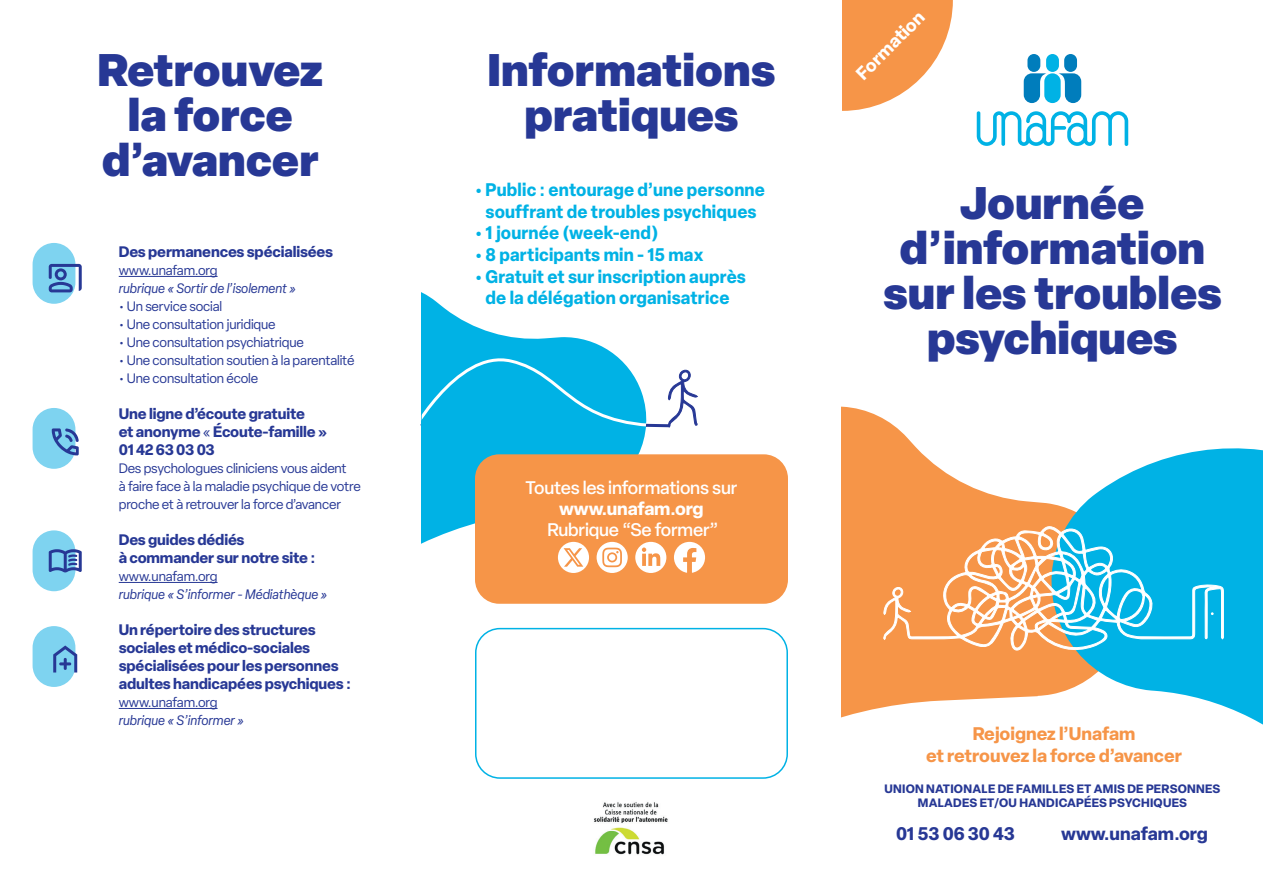
<style>
.page{position:relative;width:1263px;height:893px;background:#fff}
.page>*{position:absolute;margin:0;border:0;box-sizing:border-box;transform-origin:0 0}
.t1{font:900 45px/45px "Elza";color:#273895;text-align:center}
.t2{font:700 18px/21.6px "Elza";letter-spacing:.01em;color:#00b2e5;text-align:center;scale:.95 1}
.t3{font:700 18px/21.6px "Elza";letter-spacing:-.005em;color:#f69548;text-align:center}
.t4{font:500 18px "Elza";letter-spacing:-.01em;color:#fff}
.t5{font:700 18px "Elza";letter-spacing:-.005em;color:#273895}
.t6{font:700 18px "Elza";letter-spacing:-.01em;color:#fff}
.t7{font:700 15px/18px "Elza";letter-spacing:-.01em;color:#273895}
.t8{font:13.5px/18px "Elza";letter-spacing:-.01em;color:#273895}
.t9{font:italic 13.5px "Elza";color:#273895}
.t10{font:700 12px/14.4px "Elza";letter-spacing:.02em;color:#273895;text-align:center}
.s1{font-weight:400}
</style>
<div class="page">
<svg style="left:842px;top:406px;width:194px;height:312px;fill:#f69548"></svg>
<svg style="left:422px;top:292px;width:53px;height:252px;fill:#00b2e5"></svg>
<svg style="left:1036px;top:448px;width:227px;height:277px;fill:#00b2e5"></svg>
<svg style="left:977px;top:111px;width:151px;height:35px"></svg>
<svg style="left:1024px;top:54px;width:57px;height:49px"></svg>
<div style="left:475px;top:454px;width:313px;height:150px;background:#f69548;border-radius:24px"></div>
<div style="left:475px;top:628px;width:313px;height:151px;border:2px solid #00b2e5;border-radius:24px"></div>
<svg style="left:674px;top:542px;width:31px;height:31px"></svg>
<svg style="left:597px;top:542px;width:31px;height:31px"></svg>
<div style="left:609px;top:554px;width:6px;height:7px;background:#fff;border-radius:50%"></div>
<svg style="left:558px;top:542px;width:31px;height:31px"></svg>
<svg style="left:635px;top:542px;width:31px;height:31px"></svg>
<svg style="left:883px;top:525px;width:341px;height:136px;background:#90a28b"></svg>
<svg style="left:420px;top:309px;width:278px;height:168px"></svg>
<svg style="left:884px;top:525px;width:339px;height:126px;background:#94b4a9"></svg>
<img style="left:594px;top:802px;width:74px;height:53px">
<svg style="left:842px;top:0;width:111px;height:111px"></svg>
<hr style="left:119px;top:276px;width:99px;height:1px;background:#273895">
<hr style="left:119px;top:582px;width:99px;height:1px;background:#273895">
<hr style="left:119px;top:708px;width:99px;height:1px;background:#273895">
<div style="left:33px;top:243px;width:42px;height:61px;background:#7ed3f0;border-radius:21px"></div>
<div style="left:33px;top:408px;width:42px;height:61px;background:#7ed3f0;border-radius:21px"></div>
<div style="left:33px;top:530px;width:42px;height:61px;background:#7ed3f0;border-radius:21px"></div>
<div style="left:33px;top:626px;width:42px;height:61px;background:#7ed3f0;border-radius:21px"></div>
<svg style="left:49px;top:264px;width:33px;height:28px"></svg>
<svg style="left:49px;top:549px;width:33px;height:23px"></svg>
<svg style="left:53px;top:645px;width:24px;height:27px"></svg>
<svg style="left:52px;top:428px;width:27px;height:27px"></svg>
<h1 class="t1" style="left:98px;top:46px;width:227px">Retrouvez</h1>
<h1 class="t1" style="left:102px;top:91px;width:219px">la force d’avancer</h1>
<p class="t7" style="left:119px;top:242px;width:216px">Des permanences spécialisées</p>
<p class="t8" style="left:119px;top:261px;width:100px">www.unafam.org</p>
<p class="t9" style="left:119px;top:279px;width:178px">rubrique « Sortir de l’isolement »</p>
<p class="t8" style="left:119px;top:297px;width:105px">• Un service social</p>
<p class="t8" style="left:119px;top:315px;width:158px">• Une consultation juridique</p>
<p class="t8" style="left:119px;top:333px;width:187px">• Une consultation psychiatrique</p>
<p class="t8" style="left:119px;top:351px;width:237px">• Une consultation soutien à la parentalité</p>
<p class="t8" style="left:119px;top:369px;width:141px">• Une consultation école</p>
<p class="t7" style="left:119px;top:404px;width:210px">Une ligne d’écoute gratuite<br>et anonyme <span class="s1">«</span> Écoute-famille »<br>01 42 63 03 03</p>
<p class="t8" style="left:119px;top:459px;width:243px">Des psychologues cliniciens vous aident<br>à faire face à la maladie psychique de votre proche et à retrouver la force d’avancer</p>
<p class="t7" style="left:119px;top:530px;width:198px">Des guides dédiés<br>à commander sur notre site :</p>
<p class="t8" style="left:119px;top:567px;width:100px">www.unafam.org</p>
<p class="t9" style="left:119px;top:585px;width:210px">rubrique « S’informer - Médiathèque »</p>
<p class="t7" style="left:119px;top:620px;width:234px">Un répertoire des structures sociales et médico-sociales spécialisées pour les personnes adultes handicapées psychiques :</p>
<p class="t8" style="left:119px;top:693px;width:100px">www.unafam.org</p>
<p class="t9" style="left:119px;top:711px;width:126px">rubrique « S’informer »</p>
<h1 class="t1" style="left:487px;top:46px;width:289px">Informations pratiques</h1>
<h2 class="t2" style="left:475px;top:179px;width:307px">• Public : entourage d’une personne souffrant de troubles psychiques</h2>
<h2 class="t2" style="left:475px;top:222px;width:194px">• 1 journée (week-end)</h2>
<h2 class="t2" style="left:475px;top:243px;width:242px">• 8 participants min - 15 max</h2>
<h2 class="t2" style="left:475px;top:265px;width:287px">• Gratuit et sur inscription auprès de la délégation organisatrice</h2>
<h2 class="t4" style="left:526px;top:475px;width:213px">Toutes les informations sur</h2>
<h2 class="t6" style="left:559px;top:495px;width:146px">www.unafam.org</h2>
<h2 class="t4" style="left:547px;top:517px;width:173px">Rubrique “Se former”</h2>
<h2 class="t6" style="left:850px;top:67px;width:89px;rotate:-45deg">Formation</h2>
<h1 class="t1" style="left:883px;top:179px;width:340px">Journée d’information sur les troubles psychiques</h1>
<h2 class="t3" style="left:926px;top:722px;width:257px">Rejoignez l’Unafam<br>et retrouvez la force d’avancer</h2>
<p class="t10" style="left:885px;top:781px;width:337px">UNION NATIONALE DE FAMILLES ET AMIS DE PERSONNES<br>MALADES ET/OU HANDICAPÉES PSYCHIQUES</p>
<h2 class="t5" style="left:896px;top:820px;width:120px">01 53 06 30 43</h2>
<h2 class="t5" style="left:1061px;top:820px;width:148px">www.unafam.org</h2>
</div>
